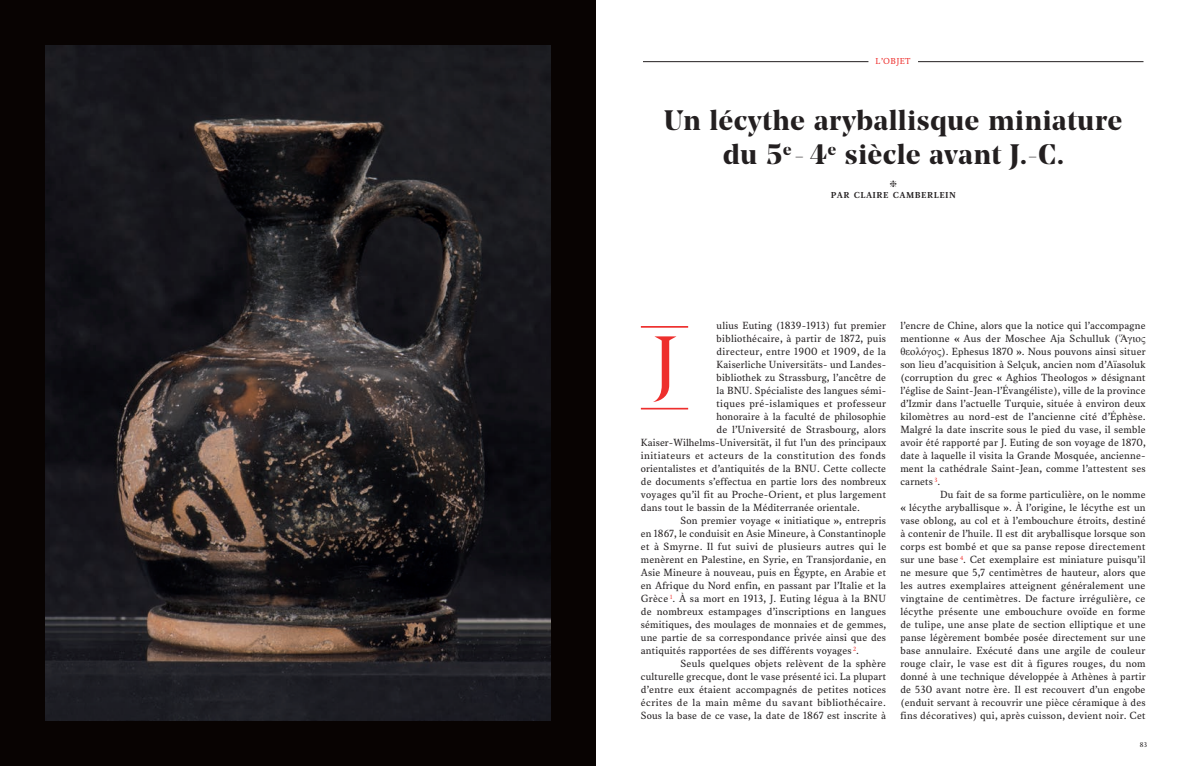
<style>
.page{position:relative;width:1191px;height:766px;background:#fff}
.page>*{position:absolute;margin:0;border:0;box-sizing:border-box;transform-origin:0 0}
.ALCALA_10pts{font:71.8px "Noe Display";color:#ee2f2d}
.DOLLY_STD{font:700 28px "Noe Display";letter-spacing:.03em;color:#231f20}
.Alcala_10_8pts{font:10.8px/13px "Alcala OFJOBF Alcala Roman";letter-spacing:.01em;color:#231f20;text-align:justify}
.Alcala_10_8pts-2{font:10.8px "Alcala OFJOBF Alcala Roman";letter-spacing:.03em;color:#231f20}
.DOLLY_STD-2{font:700 9px "Alcala";letter-spacing:.05em;color:#231f20}
.DOLLY_STD-3{font:9px "Alcala OFJOBF Alcala Roman";letter-spacing:.05em;color:#ee2f2d}
.t1{font:7px "Alcala OFJOBF Alcala Roman";color:#231f20}
.s1{font-family:"Times New Roman";font-weight:700;font-size:12px}
.s2{font-family:"Times New Roman"}
</style>
<div class="page">
<div style="left:0;top:0;width:595px;height:765px;background:#080302"></div>
<hr style="left:643px;top:61px;width:225px;height:1px;background:#231f20">
<hr style="left:918px;top:61px;width:225px;height:1px;background:#231f20">
<hr style="left:641px;top:326px;width:47px;height:1px;background:#ee2f2d">
<hr style="left:641px;top:407px;width:47px;height:2px;background:#ee2f2d">
<img style="left:45px;top:46px;width:505px;height:674px">
<p class="DOLLY_STD-3" style="left:875px;top:56px;width:37px">L’OBJET</p>
<p class="DOLLY_STD" style="left:664px;top:102px;width:459px">Un lécythe aryballisque miniature</p>
<p class="DOLLY_STD" style="left:723px;top:136px;width:342px">du 5<sup>e</sup>- 4<sup>e</sup> siècle avant J.-C.</p>
<p class="DOLLY_STD-2" style="left:830px;top:190px;width:127px">PAR CLAIRE CAMBERLEIN</p>
<p class="Alcala_10_8pts" style="left:716px;top:319px;width:171px">ulius Euting (1839-1913) fut premier</p>
<p class="Alcala_10_8pts" style="left:716px;top:332px;width:171px">bibliothécaire, à partir de 1872, puis</p>
<p class="Alcala_10_8pts-2" style="left:716px;top:346px;width:171px">directeur, entre 1900 et 1909, de la</p>
<p class="Alcala_10_8pts" style="left:716px;top:358px;width:171px">Kaiserliche Universitäts- und Landes-</p>
<p class="Alcala_10_8pts" style="left:716px;top:371px;width:171px">bibliothek zu Strassburg, l’ancêtre de</p>
<p class="Alcala_10_8pts" style="left:716px;top:384px;width:171px">la BNU. Spécialiste des langues sémi-</p>
<p class="Alcala_10_8pts" style="left:716px;top:397px;width:171px">tiques pré-islamiques et professeur</p>
<p class="Alcala_10_8pts" style="left:716px;top:410px;width:171px">honoraire à la faculté de philosophie</p>
<p class="Alcala_10_8pts" style="left:716px;top:423px;width:171px">de l’Université de Strasbourg, alors</p>
<p class="Alcala_10_8pts" style="left:641px;top:436px;width:247px">Kaiser-Wilhelms-Universität, il fut l’un des principaux</p>
<p class="Alcala_10_8pts-2" style="left:641px;top:450px;width:247px">initiateurs et acteurs de la constitution des fonds</p>
<p class="Alcala_10_8pts" style="left:641px;top:462px;width:247px">orientalistes et d’antiquités de la BNU. Cette collecte</p>
<p class="Alcala_10_8pts" style="left:641px;top:475px;width:247px">de documents s’effectua en partie lors des nombreux</p>
<p class="Alcala_10_8pts" style="left:641px;top:488px;width:247px">voyages qu’il fit au Proche-Orient, et plus largement</p>
<p class="Alcala_10_8pts" style="left:641px;top:501px;width:220px">dans tout le bassin de la Méditerranée orientale.</p>
<p class="Alcala_10_8pts" style="left:641px;top:514px;width:247px;text-indent:40px">Son premier voyage « initiatique », entrepris en 1867, le conduisit en Asie Mineure, à Constantinople et à Smyrne. Il fut suivi de plusieurs autres qui le menèrent en Palestine, en Syrie, en Transjordanie, en Asie Mineure à nouveau, puis en Égypte, en Arabie et en Afrique du Nord enfin, en passant par l’Italie et la Grèce <sup>1</sup>. À sa mort en 1913, J. Euting légua à la BNU de nombreux estampages d’inscriptions en langues sémitiques, des moulages de monnaies et de gemmes, une partie de sa correspondance privée ainsi que des antiquités rapportées de ses différents voyages <sup>2</sup>.</p>
<p class="Alcala_10_8pts" style="left:641px;top:657px;width:247px;text-indent:40px">Seuls quelques objets relèvent de la sphère culturelle grecque, dont le vase présenté ici. La plupart d’entre eux étaient accompagnés de petites notices écrites de la main même du savant bibliothécaire.<br>Sous la base de ce vase, la date de 1867 est inscrite à</p>
<p class="ALCALA_10pts" style="left:654px;top:317px;width:24px">J</p>
<p class="Alcala_10_8pts" style="left:900px;top:319px;width:247px">l’encre de Chine, alors que la notice qui l’accompagne mentionne « Aus der Moschee Aja Schulluk (<span class="s1">ʿ</span><span class="s2">Άγιος θεολόγος</span>). Ephesus 1870 ». Nous pouvons ainsi situer son lieu d’acquisition à Selçuk, ancien nom d’Aïasoluk (corruption du grec « Aghios Theologos » désignant l’église de Saint-Jean-l’Évangéliste), ville de la province d’Izmir dans l’actuelle Turquie, située à environ deux kilomètres au nord-est de l’ancienne cité d’Éphèse.<br>Malgré la date inscrite sous le pied du vase, il semble avoir été rapporté par J. Euting de son voyage de 1870, date à laquelle il visita la Grande Mosquée, ancienne&shy;ment la cathédrale Saint-Jean, comme l’attestent ses carnets <sup>3</sup>.</p>
<p class="Alcala_10_8pts" style="left:900px;top:488px;width:247px;text-indent:40px">Du fait de sa forme particulière, on le nomme « lécythe aryballisque ». À l’origine, le lécythe est un vase oblong, au col et à l’embouchure étroits, destiné à contenir de l’huile. Il est dit aryballisque lorsque son corps est bombé et que sa panse repose directement sur une base <sup>4</sup>. Cet exemplaire est miniature puisqu’il ne mesure que 5,7 centimètres de hauteur, alors que les autres exemplaires atteignent généralement une vingtaine de centimètres. De facture irrégulière, ce lécythe présente une embouchure ovoïde en forme de tulipe, une anse plate de section elliptique et une panse légèrement bombée posée directement sur une base annulaire. Exécuté dans une argile de couleur rouge clair, le vase est dit à figures rouges, du nom donné à une technique développée à Athènes à partir de 530 avant notre ère. Il est recouvert d’un engobe (enduit servant à recouvrir une pièce céramique à des fins décoratives) qui, après cuisson, devient noir. Cet</p>
<p class="t1" style="left:1139px;top:740px;width:9px">83</p>
</div>
